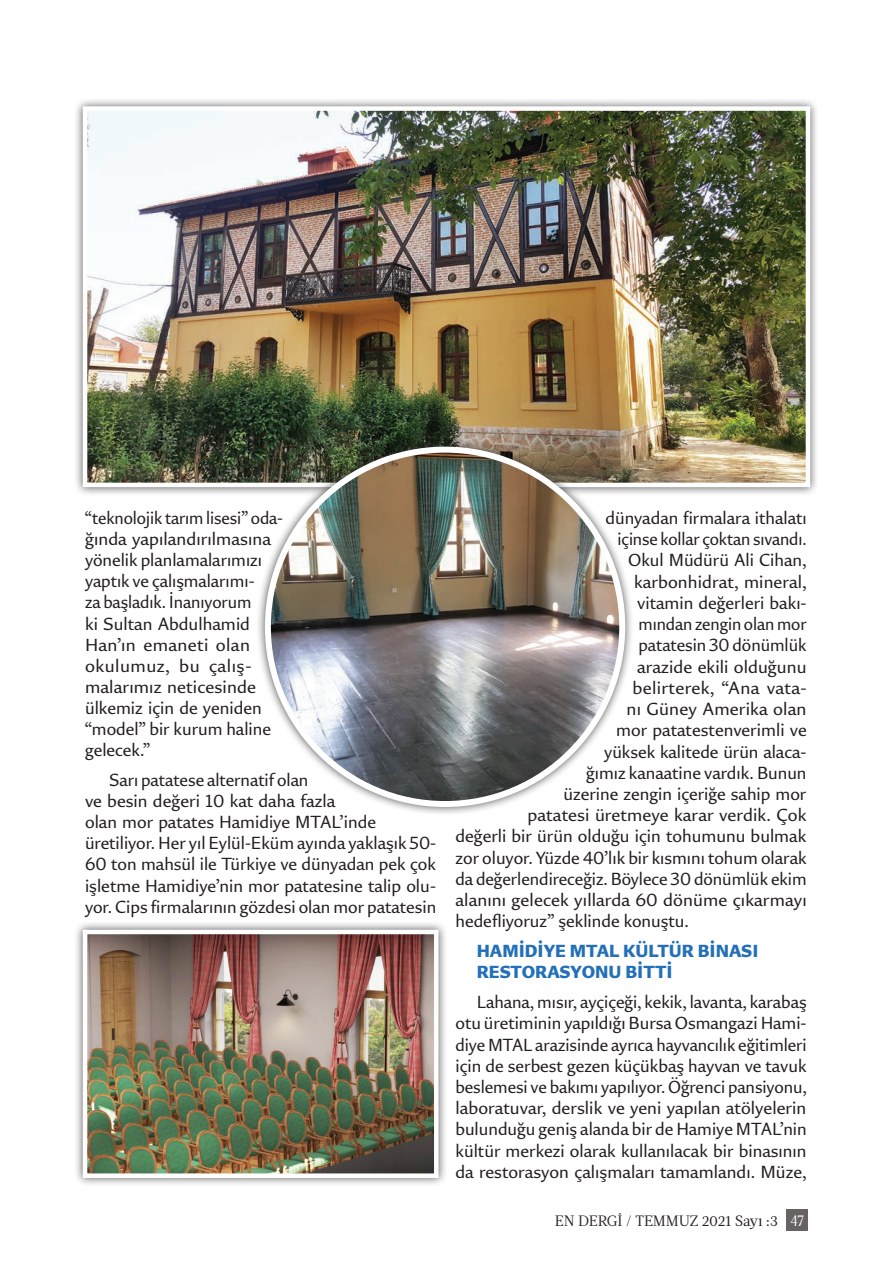
<style>
.page{position:relative;width:893px;height:1263px;background:#fff}
.page>*{position:absolute;margin:0;border:0;box-sizing:border-box;transform-origin:0 0}
.t1{font:18px/21.1px "Role Sans Display";color:#231f20}
.t2{font:800 18px/21.1px "Role Sans Display";color:#2370b9}
.t3{font:18px "Role Sans Display";color:#231f20;scale:1.04 1}
.t4{font:15px "Acta";letter-spacing:-.01em;color:#231f20}
.s1{font-size:16.2px;color:#fff}
</style>
<div class="page">
<div style="left:787px;top:1210px;width:21px;height:21px;background:#676363"></div>
<div style="left:74px;top:921px;width:373px;height:266px;background:#231f20;opacity:.75"></div>
<img style="left:88px;top:935px;width:346px;height:238px">
<div style="left:83px;top:930px;width:356px;height:248px;border:4px solid #fff"></div>
<div style="left:74px;top:97px;width:745px;height:399px;background:#231f20;opacity:.75"></div>
<img style="left:88px;top:111px;width:717px;height:371px">
<div style="left:83px;top:106px;width:727px;height:381px;border:4px solid #fff"></div>
<div style="left:256px;top:438px;width:378px;height:378px;background:#231f20;opacity:.75"></div>
<img style="left:268px;top:450px;width:354px;height:354px;border-radius:177px">
<p class="t1" style="left:85px;top:506px;width:199px">“teknolojik tarım lisesi” oda&shy;ğında yapılandırılmasına yönelik planlamalarımızı yaptık ve çalışmalarımı-<br>za başladık. İnanıyorum<br>ki Sultan Abdulhamid<br>Han’ın emaneti olan okulumuz, bu çalış&shy;malarımız neticesinde ülkemiz için de yeniden “model” bir kurum haline gelecek.”</p>
<p class="t1" style="left:85px;top:768px;width:353px;text-indent:24px">Sarı patatese alternatif olan<br>ve besin değeri 10 kat daha fazla<br>olan mor patates Hamidiye MTAL’inde üretiliyor. Her yıl Eylül-Eküm ayında yaklaşık 50- 60 ton mahsül ile Türkiye ve dünyadan pek çok işletme Hamidiye’nin mor patatesine talip olu&shy;yor. Cips firmalarının gözdesi olan mor patatesin</p>
<p class="t1" style="left:606px;top:506px;width:202px">dünyadan firmalara ithalatı</p>
<p class="t1" style="left:618px;top:527px;width:191px">içinse kollar çoktan sıvandı.</p>
<p class="t1" style="left:628px;top:549px;width:180px">Okul Müdürü Ali Cihan,</p>
<p class="t1" style="left:634px;top:570px;width:174px">karbonhidrat, mineral,</p>
<p class="t1" style="left:637px;top:591px;width:171px">vitamin değerleri bakı-</p>
<p class="t1" style="left:639px;top:612px;width:169px">mından zengin olan mor</p>
<p class="t1" style="left:639px;top:634px;width:169px">patatesin 30 dönümlük</p>
<p class="t1" style="left:637px;top:655px;width:171px">arazide ekili olduğunu</p>
<p class="t3" style="left:633px;top:674px;width:169px">belirterek, “Ana vata-</p>
<p class="t3" style="left:627px;top:695px;width:175px">nı Güney Amerika olan</p>
<p class="t1" style="left:616px;top:718px;width:192px">mor patatestenverimli ve</p>
<p class="t1" style="left:604px;top:740px;width:204px">yüksek kalitede ürün alaca-</p>
<p class="t1" style="left:586px;top:761px;width:222px">ğımız kanaatine vardık. Bunun</p>
<p class="t1" style="left:564px;top:782px;width:244px">üzerine zengin içeriğe sahip mor</p>
<p class="t1" style="left:528px;top:803px;width:281px">patatesi üretmeye karar verdik. Çok</p>
<p class="t1" style="left:455px;top:825px;width:352px">değerli bir ürün olduğu için tohumunu bulmak</p>
<p class="t1" style="left:455px;top:846px;width:353px">zor oluyor. Yüzde 40’lık bir kısmını tohum olarak</p>
<p class="t1" style="left:455px;top:867px;width:353px">da değerlendireceğiz. Böylece 30 dönümlük ekim</p>
<p class="t1" style="left:455px;top:888px;width:353px">alanını gelecek yıllarda 60 dönüme çıkarmayı</p>
<p class="t1" style="left:455px;top:910px;width:235px">hedefliyoruz” şeklinde konuştu.</p>
<p class="t2" style="left:477px;top:939px;width:283px">HAMİDİYE MTAL KÜLTÜR BİNASI<br>RESTORASYONU BİTTİ</p>
<p class="t1" style="left:455px;top:990px;width:353px;text-align:justify;text-indent:21px">Lahana, mısır, ayçiçeği, kekik, lavanta, karabaş otu üretiminin yapıldığı Bursa Osmangazi Hami&shy;diye MTAL arazisinde ayrıca hayvancılık eğitimleri için de serbest gezen küçükbaş hayvan ve tavuk beslemesi ve bakımı yapılıyor. Öğrenci pansiyonu, laboratuvar, derslik ve yeni yapılan atölyelerin bulunduğu geniş alanda bir de Hamiye MTAL’nin kültür merkezi olarak kullanılacak bir binasının da restorasyon çalışmaları tamamlandı. Müze,</p>
<p class="t4" style="left:555px;top:1212px;width:251px">EN DERGİ / TEMMUZ 2021 Sayı :3 <span class="s1">47</span></p>
</div>
